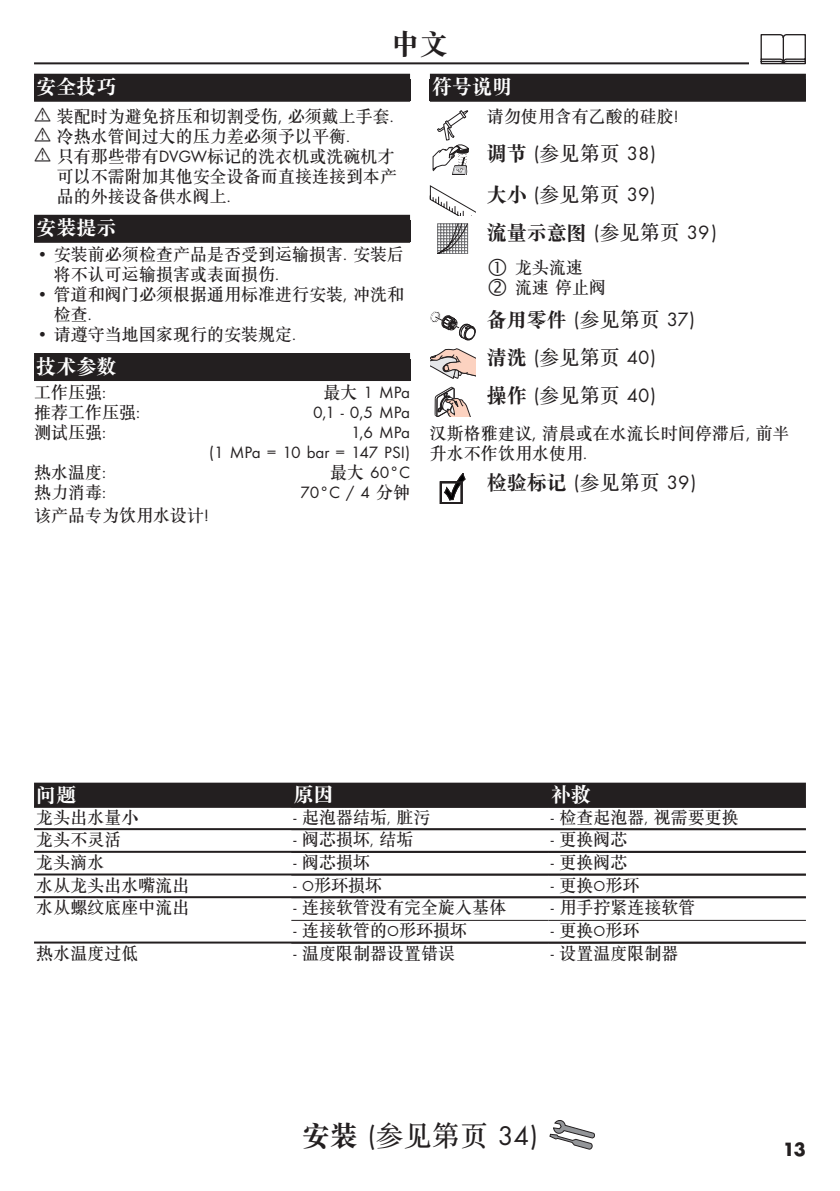
<style>
.page{position:relative;width:840px;height:1191px;background:#fff}
.page>*{position:absolute;margin:0;border:0;box-sizing:border-box;transform-origin:0 0}
.Montage_mit_Symbol_Z{font:28px "Futura TOT Boo";color:#231f20}
.Montage_mit_Symbol_S{font:28px "SGTC Song Biao Reg Jian";color:#231f20}
.Montage_mit_Symbol_S-2{font:20px/38.2px "Futura TOT Boo";color:#231f20}
.Montage_mit_Symbol_S-3{font:20px "SGTC Song Biao Reg Jian";color:#231f20}
.Montage_mit_Symbol_S-4{font:20px "SGTC Song Biao Reg Jian";color:#fff}
.Tabelle_Kopf_ZH{font:20px "SGTC Song Biao Reg Jian";color:#fff}
.t1{font:700 20px "Futura TOT";color:#231f20}
.Montage_mit_Symbol_S-5{font:17px/20px "SGTC Song Reg Jian";color:#231f20}
.Montage_mit_Symbol_S-6{font:17px/20px "Futura TOT Boo";color:#231f20;text-align:right}
.Tabelle_Spalte_ZH{font:17px "SGTC Song Reg Jian";color:#231f20}
.s1{font-family:"Futura TOT Boo"}
.s2{font-family:"SGTC Song Reg Jian"}
.s3{font-family:"SGTC Song Biao Reg Jian"}
.s4{font-family:"Futura TOT Boo";font-size:15px}
</style>
<div class="page">
<hr style="left:34px;top:62px;width:771px;height:2px;background:#231f20">
<div style="left:748px;top:34px;width:68px;height:34px;background:#fff"></div>
<svg style="left:760px;top:34px;width:45px;height:30px"></svg>
<svg style="left:549px;top:1120px;width:45px;height:29px"></svg>
<div style="left:34px;top:74px;width:376px;height:28px;background:#231f20"></div>
<div style="left:34px;top:215px;width:376px;height:28px;background:#231f20"></div>
<div style="left:34px;top:353px;width:376px;height:28px;background:#231f20"></div>
<div style="left:429px;top:74px;width:376px;height:28px;background:#231f20"></div>
<svg style="left:432px;top:110px;width:36px;height:65px"></svg>
<svg style="left:429px;top:185px;width:46px;height:31px"></svg>
<svg style="left:437px;top:224px;width:31px;height:30px"></svg>
<svg style="left:430px;top:311px;width:45px;height:29px"></svg>
<svg style="left:430px;top:348px;width:45px;height:31px"></svg>
<svg style="left:434px;top:387px;width:36px;height:30px"></svg>
<svg style="left:440px;top:473px;width:25px;height:30px"></svg>
<div style="left:34px;top:782px;width:771px;height:23px;background:#231f20"></div>
<hr style="left:34px;top:805px;width:771px;height:2px;background:#231f20">
<hr style="left:34px;top:828px;width:771px;height:2px;background:#231f20">
<hr style="left:34px;top:851px;width:771px;height:2px;background:#231f20">
<hr style="left:34px;top:873px;width:771px;height:2px;background:#231f20">
<hr style="left:34px;top:896px;width:771px;height:2px;background:#231f20">
<hr style="left:291px;top:920px;width:257px;height:1px;background:#231f20">
<hr style="left:548px;top:920px;width:257px;height:1px;background:#231f20">
<hr style="left:34px;top:941px;width:771px;height:2px;background:#231f20">
<p class="Montage_mit_Symbol_S" style="left:392px;top:29px;width:57px">中文</p>
<p class="Montage_mit_Symbol_S-4" style="left:36px;top:76px;width:81px">安全技巧</p>
<p class="Montage_mit_Symbol_S-5" style="left:57px;top:106px;width:341px">装配时为避免挤压和切割受伤<span class="s1">,</span> 必须戴上手套<span class="s1">.</span>冷热水管间过大的压力差必须予以平衡<span class="s1">.<br></span>只有那些带有<span class="s1">DVGW</span>标记的洗衣机或洗碗机才可以不需附加其他安全设备而直接连接到本产品的外接设备供水阀上<span class="s1">.</span></p>
<p class="Montage_mit_Symbol_S-4" style="left:36px;top:217px;width:81px">安装提示</p>
<p class="Montage_mit_Symbol_S-5" style="left:54px;top:244px;width:351px;text-indent:-17px"><span class="s1">•</span> 安装前必须检查产品是否受到运输损害<span class="s1">.</span> 安装后将不认可运输损害或表面损伤<span class="s1">.</span></p>
<p class="Montage_mit_Symbol_S-5" style="left:54px;top:284px;width:351px;text-indent:-17px"><span class="s1">•</span> 管道和阀门必须根据通用标准进行安装<span class="s1">,</span> 冲洗和检查<span class="s1">.</span></p>
<p class="Montage_mit_Symbol_S-5" style="left:37px;top:324px;width:260px"><span class="s1">•</span> 请遵守当地国家现行的安装规定<span class="s1">.</span></p>
<p class="Montage_mit_Symbol_S-4" style="left:36px;top:355px;width:81px">技术参数</p>
<p class="Montage_mit_Symbol_S-5" style="left:34px;top:382px;width:73px">工作压强<span class="s1">:</span></p>
<p class="Montage_mit_Symbol_S-6" style="left:323px;top:382px;width:88px"><span class="s2">最大</span> 1 MPa</p>
<p class="Montage_mit_Symbol_S-5" style="left:34px;top:402px;width:107px">推荐工作压强<span class="s1">:</span></p>
<p class="Montage_mit_Symbol_S-6" style="left:313px;top:402px;width:98px">0,1 - 0,5 MPa</p>
<p class="Montage_mit_Symbol_S-5" style="left:34px;top:422px;width:73px">测试压强<span class="s1">:</span></p>
<p class="Montage_mit_Symbol_S-6" style="left:209px;top:422px;width:202px">1,6 MPa<br>(1 MPa = 10 bar = 147 PSI)</p>
<p class="Montage_mit_Symbol_S-5" style="left:34px;top:462px;width:73px">热水温度<span class="s1">:</span></p>
<p class="Montage_mit_Symbol_S-6" style="left:330px;top:462px;width:81px"><span class="s2">最大</span> 60°C</p>
<p class="Montage_mit_Symbol_S-5" style="left:34px;top:482px;width:73px">热力消毒<span class="s1">:</span></p>
<p class="Montage_mit_Symbol_S-6" style="left:300px;top:482px;width:111px">70°C / 4 <span class="s2">分钟</span></p>
<p class="Montage_mit_Symbol_S-5" style="left:34px;top:505px;width:176px">该产品专为饮用水设计<span class="s1">!</span></p>
<p class="Montage_mit_Symbol_S-4" style="left:432px;top:76px;width:81px">符号说明</p>
<p class="Montage_mit_Symbol_S-5" style="left:486px;top:106px;width:193px">请勿使用含有乙酸的硅胶<span class="s1">!</span></p>
<p class="Montage_mit_Symbol_S-2" style="left:486px;top:133px;width:171px;line-height:41px"><span class="s3">调节</span> (<span class="s2">参见第页</span> 38)<span class="s3">大小</span> (<span class="s2">参见第页</span> 39)</p>
<p class="Montage_mit_Symbol_S-3" style="left:486px;top:222px;width:232px">流量示意图 <span class="s1">(</span><span class="s2">参见第页</span> <span class="s1">39)</span></p>
<p class="Montage_mit_Symbol_S-5" style="left:514px;top:258px;width:92px">龙头流速<br>流速停止阀</p>
<p class="Montage_mit_Symbol_S-2" style="left:486px;top:300px;width:210px"><span class="s3">备用零件</span> (<span class="s2">参见第页</span> 37)<span class="s3">清洗</span> (<span class="s2">参见第页</span> 40)<br><span class="s3">操作</span> (<span class="s2">参见第页</span> 40)</p>
<p class="Montage_mit_Symbol_S-5" style="left:429px;top:424px;width:361px">汉斯格雅建议<span class="s1">,</span> 清晨或在水流长时间停滞后<span class="s1">,</span> 前半升水不作饮用水使用<span class="s1">.</span></p>
<p class="Montage_mit_Symbol_S-3" style="left:486px;top:472px;width:211px">检验标记 <span class="s1">(</span><span class="s2">参见第页</span> <span class="s1">39)</span></p>
<p class="Tabelle_Kopf_ZH" style="left:36px;top:784px;width:41px">问题</p>
<p class="Tabelle_Kopf_ZH" style="left:293px;top:784px;width:41px">原因</p>
<p class="Tabelle_Kopf_ZH" style="left:550px;top:784px;width:41px">补救</p>
<p class="Tabelle_Spalte_ZH" style="left:36px;top:808px;width:103px">龙头出水量小</p>
<p class="Montage_mit_Symbol_S-5" style="left:293px;top:807px;width:138px"><span class="s1">-</span> 起泡器结垢<span class="s4">,</span> 脏污</p>
<p class="Montage_mit_Symbol_S-5" style="left:550px;top:807px;width:189px"><span class="s1">-</span> 检查起泡器<span class="s4">,</span> 视需要更换</p>
<p class="Tabelle_Spalte_ZH" style="left:36px;top:831px;width:86px">龙头不灵活</p>
<p class="Montage_mit_Symbol_S-5" style="left:293px;top:829px;width:121px"><span class="s1">-</span> 阀芯损坏<span class="s4">,</span> 结垢</p>
<p class="Montage_mit_Symbol_S-5" style="left:550px;top:829px;width:78px"><span class="s1">-</span> 更换阀芯</p>
<p class="Tabelle_Spalte_ZH" style="left:36px;top:853px;width:69px">龙头滴水</p>
<p class="Montage_mit_Symbol_S-5" style="left:293px;top:852px;width:78px"><span class="s1">-</span> 阀芯损坏</p>
<p class="Montage_mit_Symbol_S-5" style="left:550px;top:852px;width:78px"><span class="s1">-</span> 更换阀芯</p>
<p class="Tabelle_Spalte_ZH" style="left:36px;top:876px;width:154px">水从龙头出水嘴流出</p>
<p class="Montage_mit_Symbol_S-5" style="left:293px;top:875px;width:90px"><span class="s1">-</span> <span class="s4">O</span>形环损坏</p>
<p class="Montage_mit_Symbol_S-5" style="left:550px;top:875px;width:90px"><span class="s1">-</span> 更换<span class="s4">O</span>形环</p>
<p class="Tabelle_Spalte_ZH" style="left:36px;top:899px;width:154px">水从螺纹底座中流出</p>
<p class="Montage_mit_Symbol_S-5" style="left:293px;top:897px;width:214px"><span class="s1">-</span> 连接软管没有完全旋入基体</p>
<p class="Montage_mit_Symbol_S-5" style="left:550px;top:897px;width:146px"><span class="s1">-</span> 用手拧紧连接软管</p>
<p class="Montage_mit_Symbol_S-5" style="left:293px;top:920px;width:175px"><span class="s1">-</span> 连接软管的<span class="s4">O</span>形环损坏</p>
<p class="Montage_mit_Symbol_S-5" style="left:550px;top:920px;width:90px"><span class="s1">-</span> 更换<span class="s4">O</span>形环</p>
<p class="Tabelle_Spalte_ZH" style="left:36px;top:944px;width:103px">热水温度过低</p>
<p class="Montage_mit_Symbol_S-5" style="left:293px;top:943px;width:163px"><span class="s1">-</span> 温度限制器设置错误</p>
<p class="Montage_mit_Symbol_S-5" style="left:550px;top:943px;width:129px"><span class="s1">-</span> 设置温度限制器</p>
<p class="Montage_mit_Symbol_Z" style="left:301px;top:1118px;width:238px"><span class="s3">安装</span> (<span class="s2">参见第页</span> 34)</p>
<p class="t1" style="left:782px;top:1136px;width:24px">13</p>
</div>
